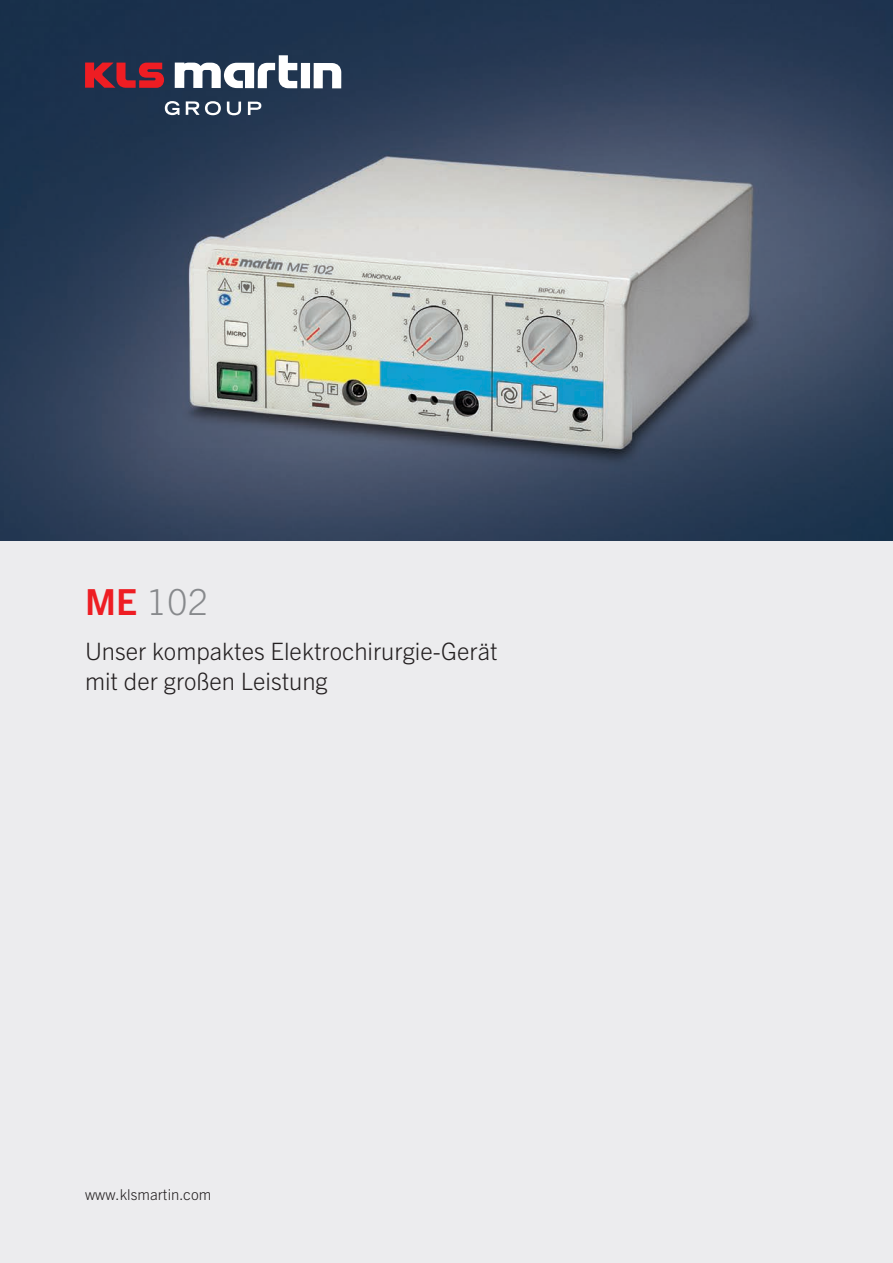
<style>
.page{position:relative;width:893px;height:1263px;background:#fff}
.page>*{position:absolute;margin:0;border:0;box-sizing:border-box;transform-origin:0 0}
.t1{font:300 36px "Trade Gothic Next LT Pro";color:#87898c}
.t2{font:300 24px/30px "Trade Gothic Next LT Pro";color:#231f20}
.t3{font:300 15px "Trade Gothic Next LT Pro";letter-spacing:.005em;color:#231f20}
.s1{font-weight:700;color:#ee1d23}
</style>
<div class="page">
<div style="left:0;top:540px;width:893px;height:723px;background:#ececee"></div>
<img style="left:0;top:0;width:893px;height:540px">
<svg style="left:186px;top:101px;width:35px;height:14px"></svg>
<svg style="left:248px;top:102px;width:13px;height:13px"></svg>
<svg style="left:175px;top:55px;width:166px;height:33px"></svg>
<svg style="left:85px;top:63px;width:79px;height:25px;background:#a02432"></svg>
<svg style="left:227px;top:102px;width:14px;height:13px"></svg>
<svg style="left:165px;top:101px;width:14px;height:14px"></svg>
<h1 class="t1" style="left:85px;top:576px;width:125px"><span class="s1">ME</span> 102</h1>
<p class="t2" style="left:85px;top:634px;width:414px">Unser kompaktes Elektrochirurgie-Gerät mit der großen Leistung</p>
<p class="t3" style="left:85px;top:1184px;width:128px">www.klsmartin.com</p>
</div>
